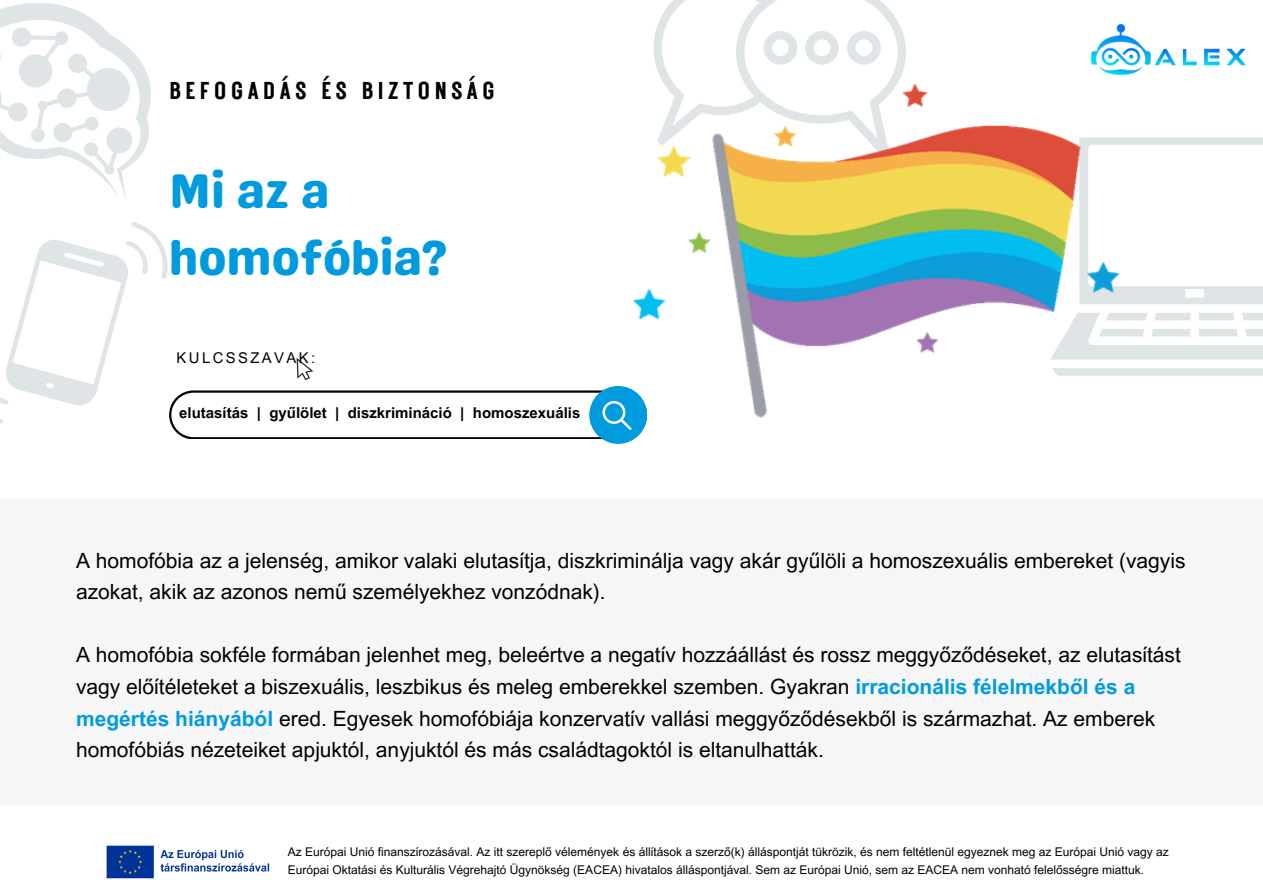
<style>
.page{position:relative;width:1263px;height:894px;background:#fff}
.page>*{position:absolute;margin:0;border:0;box-sizing:border-box;transform-origin:0 0}
.t1{font:48.45px/67.5px "Genty Sans";color:#009bde}
.t2{font:24.45px "Rustic Printed";letter-spacing:.16em;color:#000}
.t3{font:21px/31.5px "Arial MT Pro";color:#000}
.t4{font:700 15px "Arial MT Pro";color:#000}
.t5{font:14.85px "Arial MT Pro";letter-spacing:.16em;color:#000}
.t6{font:12px/18px "Arial MT Pro";color:#000}
.s1{font-weight:700;color:#009bde}
</style>
<div class="page">
<svg style="left:1130px;top:368px;width:133px;height:7px"></svg>
<svg style="left:1130px;top:313px;width:133px;height:46px"></svg>
<svg style="left:1130px;top:286px;width:133px;height:18px;background:#e1e6e7"></svg>
<svg style="left:0;top:3px;width:151px;height:196px"></svg>
<div style="left:0;top:499px;width:1263px;height:305px;background:#f6f6f6"></div>
<svg style="left:653px;top:0;width:252px;height:61px"></svg>
<img style="left:1090px;top:23px;width:173px;height:122px">
<div style="left:589px;top:386px;width:58px;height:58px;background:#009bde;border-radius:50%"></div>
<svg style="left:0;top:222px;width:640px;height:217px"></svg>
<img style="left:620px;top:61px;width:510px;height:373px">
<img style="left:106px;top:845px;width:164px;height:34px">
<p class="t2" style="left:169px;top:73px;width:327px">BEFOGADÁS ÉS BIZTONSÁG</p>
<p class="t1" style="left:169px;top:157px;width:279px">Mi az a homofóbia?</p>
<h2 class="t5" style="left:177px;top:352px;width:140px">KULCSSZAVAK:</h2>
<p class="t4" style="left:179px;top:407px;width:403px">elutasítás | gyűlölet | diszkrimináció | homoszexuális</p>
<p class="t3" style="left:76px;top:547px;width:1111px">A homofóbia az a jelenség, amikor valaki elutasítja, diszkriminálja vagy akár gyűlöli a homoszexuális embereket (vagyis azokat, akik az azonos nemű személyekhez vonzódnak).</p>
<p class="t3" style="left:76px;top:641px;width:1106px">A homofóbia sokféle formában jelenhet meg, beleértve a negatív hozzáállást és rossz meggyőződéseket, az elutasítást vagy előítéleteket a biszexuális, leszbikus és meleg emberekkel szemben. Gyakran <span class="s1">irracionális félelmekből és a megértés hiányából</span> ered. Egyesek homofóbiája konzervatív vallási meggyőződésekből is származhat. Az emberek homofóbiás nézeteiket apjuktól, anyjuktól és más családtagoktól is eltanulhatták.</p>
<p class="t6" style="left:288px;top:844px;width:883px">Az Európai Unió finanszírozásával. Az itt szereplő vélemények és állítások a szerző(k) álláspontját tükrözik, és nem feltétlenül egyeznek meg az Európai Unió vagy az<br>Európai Oktatási és Kulturális Végrehajtó Ügynökség (EACEA) hivatalos álláspontjával. Sem az Európai Unió, sem az EACEA nem vonható felelősségre miattuk.</p>
</div>
